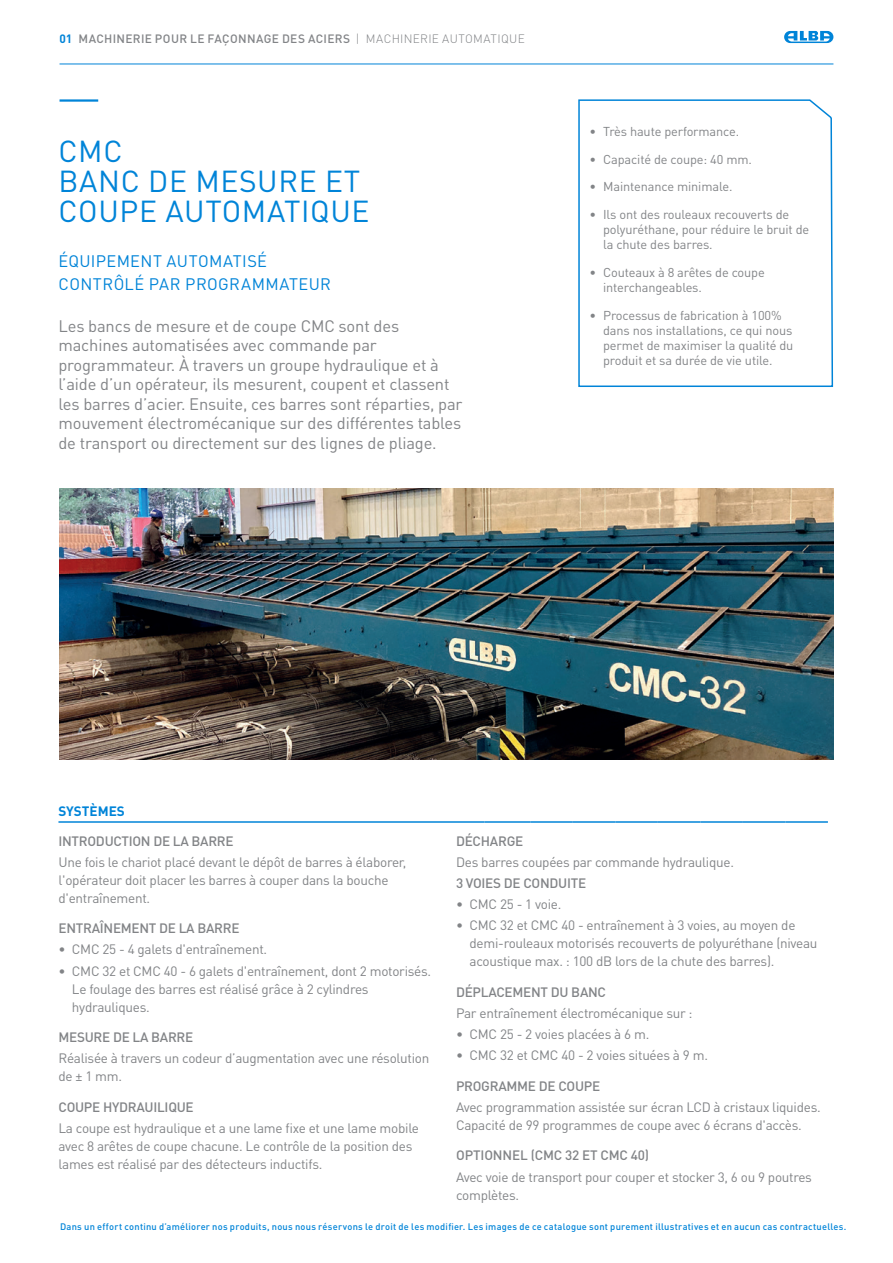
<style>
.page{position:relative;width:893px;height:1263px;background:#fff}
.page>*{position:absolute;margin:0;border:0;box-sizing:border-box;transform-origin:0 0}
.t1{font:30px "DIN Pro";letter-spacing:.02em;color:#0084d8}
.t2{font:16.5px/19.5px "DIN Pro";letter-spacing:-.01em;color:#828487}
.t3{font:16.5px "DIN Pro";letter-spacing:.025em;color:#0084d8}
.t4{font:13.5px/18px "DIN Pro";letter-spacing:-.02em;color:#828487}
.t5{font:500 13.5px "DIN Pro";letter-spacing:-.02em;color:#828487}
.t6{font:700 13.5px "DIN Pro";color:#0084d8}
.t7{font:12.75px/15px "DIN Pro";letter-spacing:-.01em;color:#828487}
.t8{font:500 12px "DIN Pro";letter-spacing:.025em;color:#828487}
.t9{font:500 9.3px "DIN Pro";letter-spacing:.025em;color:#0084d8}
.s1{font-weight:700;color:#0084d8}
.s2{font-weight:300}
</style>
<div class="page">
<svg style="left:784px;top:31px;width:49px;height:12px"></svg>
<hr style="left:60px;top:64px;width:773px;height:1px;background:#0084d8">
<hr style="left:58px;top:821px;width:426px;height:2px;background:#0084d8">
<hr style="left:484px;top:821px;width:46px;height:2px;background:#0084d8">
<hr style="left:530px;top:821px;width:43px;height:2px;background:#0084d8">
<hr style="left:573px;top:821px;width:42px;height:2px;background:#0084d8">
<hr style="left:615px;top:821px;width:43px;height:2px;background:#0084d8">
<hr style="left:658px;top:821px;width:42px;height:2px;background:#0084d8">
<hr style="left:700px;top:821px;width:43px;height:2px;background:#0084d8">
<hr style="left:743px;top:821px;width:42px;height:2px;background:#0084d8">
<hr style="left:785px;top:821px;width:43px;height:2px;background:#0084d8">
<svg style="left:578px;top:99px;width:256px;height:288px"></svg>
<hr style="left:60px;top:99px;width:38px;height:3px;background:#0084d8">
<img style="left:60px;top:489px;width:773px;height:270px">
<p class="t8" style="left:60px;top:31px;width:467px"><span class="s1">01</span> MACHINERIE POUR LE FAÇONNAGE DES ACIERS <span class="s2">| MACHINERIE AUTOMATIQUE</span></p>
<p class="t1" style="left:59px;top:131px;width:65px">CMC</p>
<p class="t1" style="left:59px;top:161px;width:303px">BANC DE MESURE ET</p>
<p class="t1" style="left:59px;top:191px;width:312px">COUPE AUTOMATIQUE</p>
<p class="t3" style="left:59px;top:250px;width:210px">ÉQUIPEMENT AUTOMATISÉ</p>
<p class="t3" style="left:59px;top:272px;width:274px">CONTRÔLÉ PAR PROGRAMMATEUR</p>
<p class="t2" style="left:58px;top:315px;width:406px">Les bancs de mesure et de coupe CMC sont des machines automatisées avec commande par programmateur. À travers un groupe hydraulique et à l’aide d’un opérateur, ils mesurent, coupent et classent les barres d’acier. Ensuite, ces barres sont réparties, par mouvement électromécanique sur des différentes tables de transport ou directement sur des lignes de pliage.</p>
<p class="t7" style="left:590px;top:123px;width:151px">• Très haute performance.</p>
<p class="t7" style="left:590px;top:151px;width:164px">• Capacité de coupe: 40 mm.</p>
<p class="t7" style="left:590px;top:179px;width:144px">• Maintenance minimale.</p>
<p class="t7" style="left:603px;top:207px;width:208px;text-indent:-14px">• Ils ont des rouleaux recouverts de polyuréthane, pour réduire le bruit de la chute des barres.</p>
<p class="t7" style="left:603px;top:264px;width:163px;text-indent:-14px">• Couteaux à 8 arêtes de coupe interchangeables.</p>
<p class="t7" style="left:603px;top:307px;width:192px;text-indent:-14px">• Processus de fabrication à 100% dans nos installations, ce qui nous permet de maximiser la qualité du produit et sa durée de vie utile.</p>
<p class="t6" style="left:58px;top:802px;width:68px">SYSTÈMES</p>
<p class="t5" style="left:58px;top:831px;width:177px">INTRODUCTION DE LA BARRE</p>
<p class="t4" style="left:58px;top:852px;width:349px">Une fois le chariot placé devant le dépôt de barres à élaborer, l'opérateur doit placer les barres à couper dans la bouche d'entraînement.</p>
<p class="t5" style="left:58px;top:919px;width:183px">ENTRAÎNEMENT DE LA BARRE</p>
<p class="t4" style="left:58px;top:940px;width:210px">• CMC 25 - 4 galets d'entraînement.</p>
<p class="t4" style="left:72px;top:961px;width:361px;text-indent:-14px">• CMC 32 et CMC 40 - 6 galets d'entraînement, dont 2 motorisés.<br>Le foulage des barres est réalisé grâce à 2 cylindres hydrauliques.</p>
<p class="t5" style="left:58px;top:1028px;width:136px">MESURE DE LA BARRE</p>
<p class="t4" style="left:58px;top:1049px;width:372px">Réalisée à travers un codeur d’augmentation avec une résolution de ± 1 mm.</p>
<p class="t5" style="left:58px;top:1097px;width:137px">COUPE HYDRAUILIQUE</p>
<p class="t4" style="left:58px;top:1118px;width:362px">La coupe est hydraulique et a une lame fixe et une lame mobile avec 8 arêtes de coupe chacune. Le contrôle de la position des lames est réalisé par des détecteurs inductifs.</p>
<p class="t5" style="left:456px;top:831px;width:69px">DÉCHARGE</p>
<p class="t4" style="left:456px;top:852px;width:279px">Des barres coupées par commande hydraulique.</p>
<p class="t5" style="left:456px;top:874px;width:132px">3 VOIES DE CONDUITE</p>
<p class="t4" style="left:456px;top:895px;width:107px">• CMC 25 - 1 voie.</p>
<p class="t4" style="left:470px;top:916px;width:349px;text-indent:-14px">• CMC 32 et CMC 40 - entraînement à 3 voies, au moyen de demi-rouleaux motorisés recouverts de polyuréthane (niveau acoustique max. : 100 dB lors de la chute des barres).</p>
<p class="t5" style="left:456px;top:983px;width:152px">DÉPLACEMENT DU BANC</p>
<p class="t4" style="left:456px;top:1003px;width:238px">Par entraînement électromécanique sur :</p>
<p class="t4" style="left:456px;top:1025px;width:195px">• CMC 25 - 2 voies placées à 6 m.</p>
<p class="t4" style="left:456px;top:1046px;width:253px">• CMC 32 et CMC 40 - 2 voies situées à 9 m.</p>
<p class="t5" style="left:456px;top:1077px;width:146px">PROGRAMME DE COUPE</p>
<p class="t4" style="left:456px;top:1097px;width:366px">Avec programmation assistée sur écran LCD à cristaux liquides.<br>Capacité de 99 programmes de coupe avec 6 écrans d'accès.</p>
<p class="t5" style="left:456px;top:1146px;width:194px">OPTIONNEL (CMC 32 ET CMC 40)</p>
<p class="t4" style="left:456px;top:1167px;width:357px">Avec voie de transport pour couper et stocker 3, 6 ou 9 poutres complètes.</p>
<p class="t9" style="left:60px;top:1221px;width:788px">Dans un effort continu d’améliorer nos produits, nous nous réservons le droit de les modifier. Les images de ce catalogue sont purement illustratives et en aucun cas contractuelles.</p>
</div>
